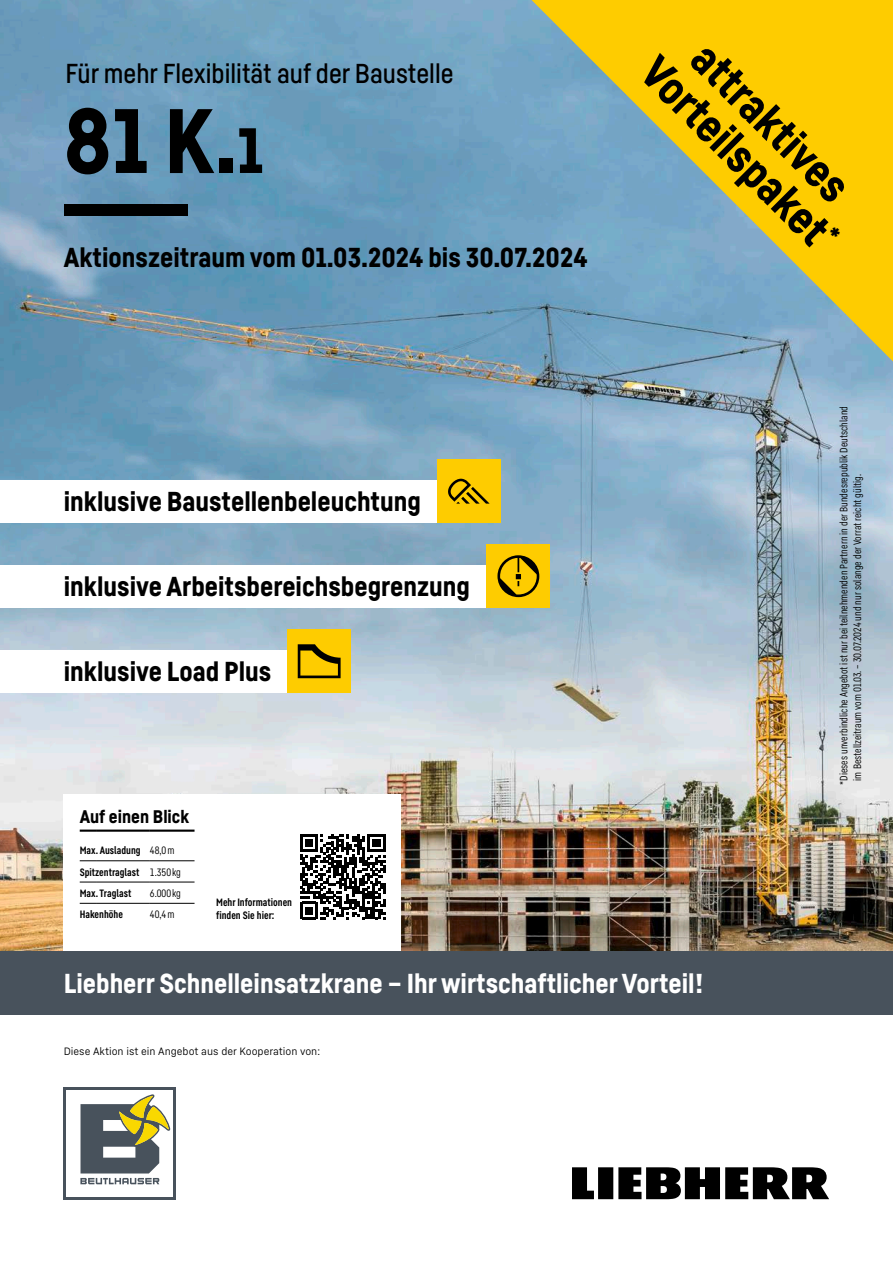
<style>
.page{position:relative;width:893px;height:1263px;background:#fff}
.page>*{position:absolute;margin:0;border:0;box-sizing:border-box;transform-origin:0 0}
.H2__36_pt{font:900 90px "Liebherr Head";color:#000}
.H2__36_pt-2{font:900 45px/45px "Liebherr Head";color:#000;text-align:center}
.Subheadline{font:900 27px "Liebherr Head";color:#000}
.Subheadline-2{font:900 27px "Liebherr Head";color:#fff}
.Subheadline__H2__18_pt{font:900 27px "Liebherr Head";color:#000}
.Topline__H2__18_pt{font:27px "Liebherr Head";color:#000}
.Tertiary_Headline_Tabelle{font:900 18px "Liebherr Head";color:#000}
.Copy_small{font:condensed 10.5px/13.5px "Liebherr Text";color:#000}
.Tabellentext_linksbündig_bold_condensed{font:700 condensed 10.5px "Liebherr Text";color:#000}
.Copy_small-2{font:10.5px "Liebherr Text";color:#000}
.Copy_small-3{font:700 condensed 10.5px/13.5px "Liebherr Text";color:#000}
.Tabellentext_linksbündig_condensed{font:condensed 10.5px "Liebherr Text";color:#000}
.s1{font-size:63px}
</style>
<div class="page">
<svg style="left:572px;top:1167px;width:257px;height:32px"></svg>
<img style="left:0;top:0;width:893px;height:951px">
<svg style="left:531px;top:0;width:362px;height:361px;background:#bab863"></svg>
<div style="left:0;top:480px;width:437px;height:43px;background:#fff"></div>
<div style="left:437px;top:459px;width:64px;height:64px;background:#fecc00"></div>
<svg style="left:448px;top:479px;width:42px;height:25px"></svg>
<div style="left:0;top:566px;width:486px;height:42px;background:#fff"></div>
<div style="left:486px;top:544px;width:64px;height:64px;background:#fecc00"></div>
<svg style="left:497px;top:555px;width:42px;height:42px"></svg>
<div style="left:0;top:651px;width:287px;height:42px;background:#fff"></div>
<div style="left:287px;top:629px;width:64px;height:64px;background:#fecc00"></div>
<svg style="left:298px;top:644px;width:43px;height:34px"></svg>
<div style="left:64px;top:794px;width:337px;height:157px;background:#fff"></div>
<hr style="left:80px;top:829px;width:16px;height:3px;background:#000">
<hr style="left:96px;top:829px;width:54px;height:3px;background:#000">
<hr style="left:150px;top:829px;width:45px;height:3px;background:#000">
<svg style="left:80px;top:860px;width:16px;height:1px"></svg>
<hr style="left:96px;top:860px;width:54px;height:1px;background:#000">
<hr style="left:150px;top:860px;width:45px;height:1px;background:#000">
<svg style="left:80px;top:882px;width:16px;height:1px"></svg>
<hr style="left:96px;top:882px;width:54px;height:1px;background:#000">
<hr style="left:150px;top:882px;width:45px;height:1px;background:#000">
<svg style="left:80px;top:903px;width:16px;height:1px"></svg>
<hr style="left:96px;top:903px;width:54px;height:1px;background:#000">
<hr style="left:150px;top:903px;width:45px;height:1px;background:#000">
<svg style="left:300px;top:834px;width:85px;height:85px"></svg>
<div style="left:0;top:951px;width:893px;height:64px;background:#48525c"></div>
<div style="left:64px;top:1087px;width:112px;height:112px;background:#48525c"></div>
<div style="left:66px;top:1090px;width:107px;height:106px;background:#fff"></div>
<svg style="left:80px;top:1094px;width:90px;height:90px"></svg>
<p class="Topline__H2__18_pt" style="left:65px;top:57px;width:390px">Für mehr Flexibilität auf der Baustelle</p>
<p class="H2__36_pt" style="left:64px;top:85px;width:201px">81 K.<span class="s1">1</span></p>
<p class="H2__36_pt" style="left:64px;top:175px;width:125px">---</p>
<p class="Subheadline__H2__18_pt" style="left:64px;top:241px;width:525px">Aktionszeitraum vom 01.03.2024 bis 30.07.2024</p>
<p class="H2__36_pt-2" style="left:697px;top:16px;width:258px;rotate:45deg">attraktives<br>Vorteilspaket<sup>*</sup></p>
<p class="Subheadline" style="left:64px;top:485px;width:359px">inklusive Baustellenbeleuchtung</p>
<p class="Subheadline" style="left:64px;top:570px;width:408px">inklusive Arbeitsbereichsbegrenzung</p>
<p class="Subheadline" style="left:64px;top:655px;width:209px">inklusive Load Plus</p>
<p class="Tertiary_Headline_Tabelle" style="left:80px;top:805px;width:111px">Auf einen Blick</p>
<p class="Tabellentext_linksbündig_bold_condensed" style="left:80px;top:844px;width:62px">Max. Ausladung</p>
<p class="Tabellentext_linksbündig_condensed" style="left:150px;top:844px;width:26px">48,0 m</p>
<p class="Tabellentext_linksbündig_bold_condensed" style="left:80px;top:865px;width:61px">Spitzentraglast</p>
<p class="Tabellentext_linksbündig_condensed" style="left:150px;top:865px;width:33px">1.350 kg</p>
<p class="Tabellentext_linksbündig_bold_condensed" style="left:80px;top:886px;width:53px">Max. Traglast</p>
<p class="Tabellentext_linksbündig_condensed" style="left:150px;top:887px;width:33px">6.000 kg</p>
<p class="Tabellentext_linksbündig_bold_condensed" style="left:80px;top:908px;width:45px">Hakenhöhe</p>
<p class="Tabellentext_linksbündig_condensed" style="left:150px;top:908px;width:26px">40,4 m</p>
<p class="Copy_small-3" style="left:216px;top:895px;width:77px">Mehr Informationen finden Sie hier:</p>
<p class="Copy_small" style="left:837px;top:780px;width:376px;text-indent:-4px;rotate:-90deg">*Dieses unverbindliche Angebot ist nur bei teilnehmenden Partnern in der Bundesrepublik Deutschland im Bestellzeitraum vom 01.03. – 30.07.2024 und nur solange der Vorrat reicht gültig.</p>
<p class="Subheadline-2" style="left:64px;top:966px;width:641px">Liebherr Schnelleinsatzkrane – Ihr wirtschaftlicher Vorteil!</p>
<p class="Copy_small-2" style="left:64px;top:1044px;width:258px">Diese Aktion ist ein Angebot aus der Kooperation von:</p>
</div>
